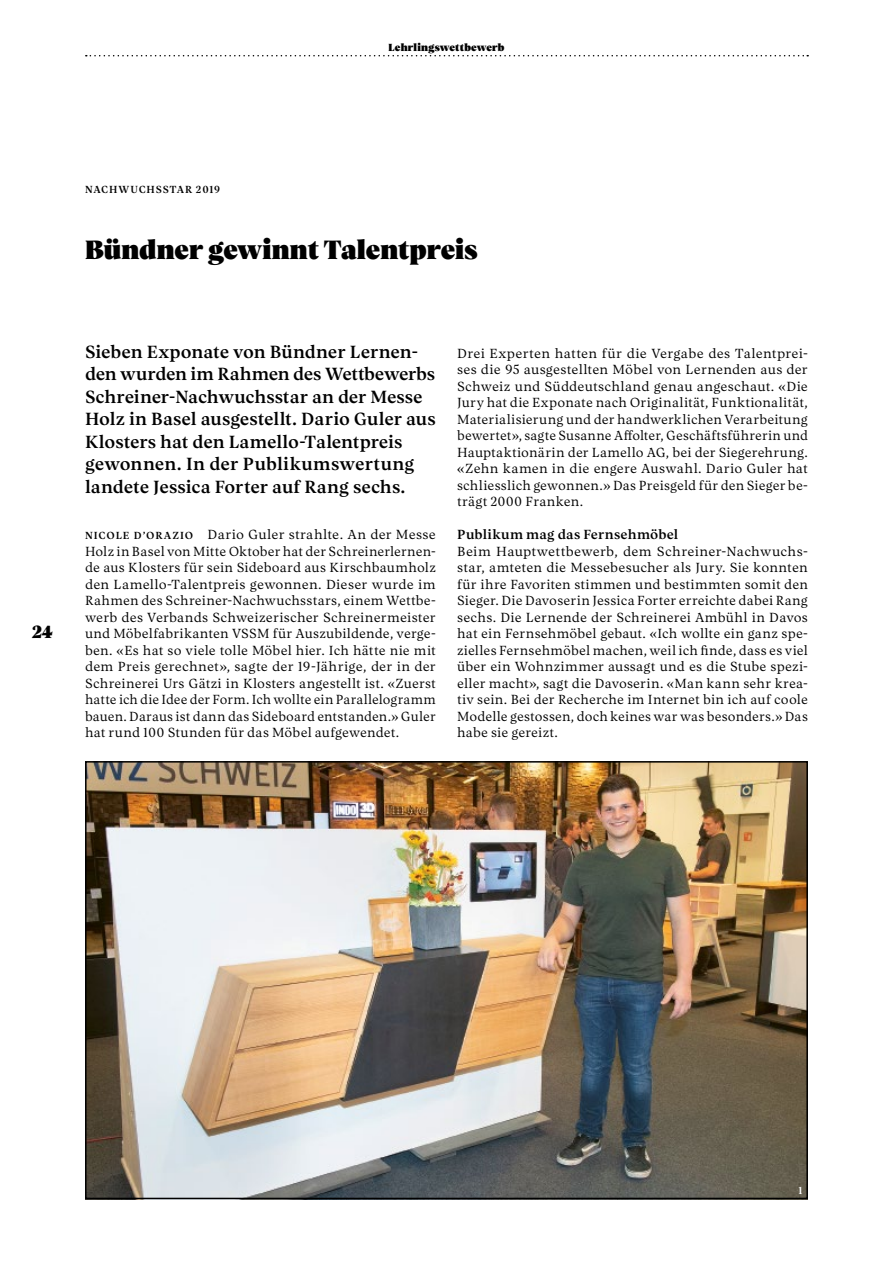
<style>
.page{position:relative;width:893px;height:1263px;background:#fff}
.page>*{position:absolute;margin:0;border:0;box-sizing:border-box;transform-origin:0 0}
.t1{font:27px "Vesterbro Poster";color:#000}
.t2{font:500 18px/22.5px "Vesterbro";letter-spacing:-.005em;color:#000}
.t3{font:18px "Vesterbro Poster";color:#000}
.t4{font:300 13.5px/16.5px "Vesterbro";letter-spacing:.005em;color:#000;text-align:justify}
.t5{font:500 13.5px "Vesterbro";letter-spacing:.015em;color:#000}
.t6{font:10.5px "Vesterbro Poster";letter-spacing:.015em;color:#000}
.t7{font:500 10.5px "Vesterbro";letter-spacing:.07em;color:#000}
.t8{font:500 10.5px "Vesterbro";color:#fff}
.s1{font-weight:500;font-size:10.5px}
</style>
<div class="page">
<svg style="left:86px;top:55px;width:722px;height:1px"></svg>
<img style="left:88px;top:764px;width:717px;height:432px">
<div style="left:85px;top:761px;width:723px;height:438px;border:2px solid #000"></div>
<p class="t6" style="left:388px;top:40px;width:118px">Lehrlingswettbewerb</p>
<h2 class="t3" style="left:32px;top:620px;width:22px">24</h2>
<p class="t7" style="left:85px;top:182px;width:136px">NACHWUCHSSTAR 2019</p>
<h1 class="t1" style="left:85px;top:232px;width:394px">Bündner gewinnt Talentpreis</h1>
<p class="t2" style="left:85px;top:340px;width:352px">Sieben Exponate von Bündner Lernen&shy;den wurden im Rahmen des Wettbewerbs Schreiner-Nachwuchsstar an der Messe Holz in Basel ausgestellt. Dario Guler aus Klosters hat den Lamello-Talentpreis gewonnen. In der Publikumswertung landete Jessica Forter auf Rang sechs.</p>
<p class="t4" style="left:85px;top:526px;width:352px"><span class="s1">NICOLE D’ORAZIO</span> Dario Guler strahlte. An der Messe Holz in Basel von Mitte Oktober hat der Schreinerlernen&shy;de aus Klosters für sein Sideboard aus Kirschbaumholz den Lamello-Talentpreis gewonnen. Dieser wurde im Rahmen des Schreiner-Nachwuchsstars, einem Wettbe&shy;werb des Verbands Schweizerischer Schreinermeister und Möbelfabrikanten VSSM für Auszubildende, verge&shy;ben. «Es hat so viele tolle Möbel hier. Ich hätte nie mit dem Preis gerechnet», sagte der 19-Jährige, der in der Schreinerei Urs Gätzi in Klosters angestellt ist. «Zuerst hatte ich die Idee der Form. Ich wollte ein Parallelogramm bauen. Daraus ist dann das Sideboard entstanden.» Guler hat rund 100 Stunden für das Möbel aufgewendet.</p>
<p class="t4" style="left:457px;top:345px;width:352px">Drei Experten hatten für die Vergabe des Talentprei&shy;ses die 95 ausgestellten Möbel von Lernenden aus der Schweiz und Süddeutschland genau angeschaut. «Die Jury hat die Exponate nach Originalität, Funktionalität, Materialisierung und der handwerklichen Verarbeitung bewertet», sagte Susanne Affolter, Geschäftsführerin und Hauptaktionärin der Lamello AG, bei der Siegerehrung. «Zehn kamen in die engere Auswahl. Dario Guler hat schliesslich gewonnen.» Das Preisgeld für den Sieger be&shy;trägt 2000 Franken.</p>
<p class="t5" style="left:457px;top:525px;width:223px">Publikum mag das Fernsehmöbel</p>
<p class="t4" style="left:457px;top:543px;width:352px">Beim Hauptwettbewerb, dem Schreiner-Nachwuchs&shy;star, amteten die Messebesucher als Jury. Sie konnten für ihre Favoriten stimmen und bestimmten somit den Sieger. Die Davoserin Jessica Forter erreichte dabei Rang sechs. Die Lernende der Schreinerei Ambühl in Davos hat ein Fernsehmöbel gebaut. «Ich wollte ein ganz spe&shy;zielles Fernsehmöbel machen, weil ich finde, dass es viel über ein Wohnzimmer aussagt und es die Stube spezi&shy;eller macht», sagt die Davoserin. «Man kann sehr krea&shy;tiv sein. Bei der Recherche im Internet bin ich auf coole Modelle gestossen, doch keines war was besonders.» Das habe sie gereizt.</p>
<p class="t8" style="left:799px;top:1183px;width:6px">1</p>
</div>
